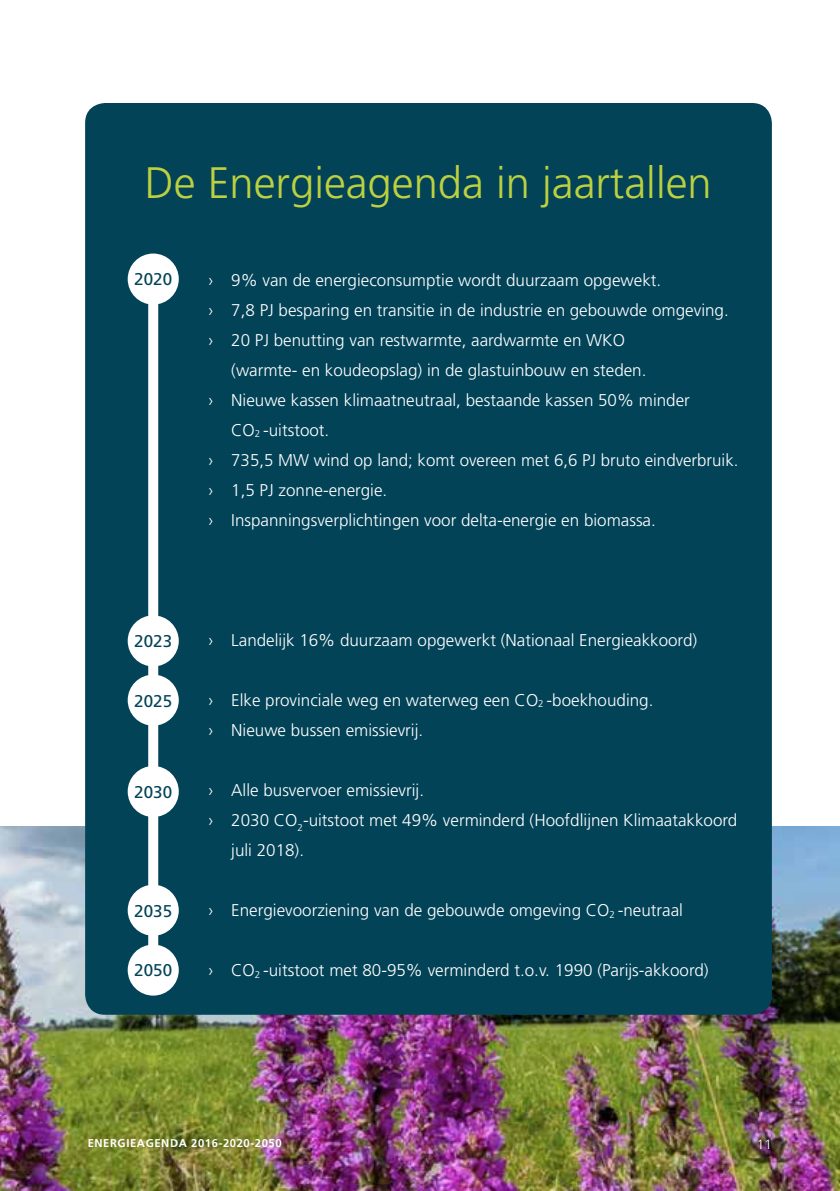
<style>
.page{position:relative;width:840px;height:1191px;background:#fff}
.page>*{position:absolute;margin:0;border:0;box-sizing:border-box;transform-origin:0 0}
.t1{font:300 44px "Frutiger LT Std";color:#bdd13f}
.t2{font:300 17px/30px "Frutiger LT Std";color:#fff}
.t3{font:17px "Frutiger LT Std";color:#034358}
.t4{font:300 13.4px "Frutiger LT Std";color:#fff}
.t5{font:700 11.4px "Frutiger LT Std";letter-spacing:.05em;color:#fff}
</style>
<div class="page">
<img style="left:0;top:826px;width:839px;height:365px">
<div style="left:85px;top:103px;width:686px;height:911px;background:#034358;border-radius:20px"></div>
<div style="left:148px;top:278px;width:10px;height:697px;background:#fff"></div>
<div style="left:128px;top:253px;width:51px;height:51px;background:#fff;border-radius:50%"></div>
<div style="left:128px;top:615px;width:51px;height:51px;background:#fff;border-radius:50%"></div>
<div style="left:128px;top:674px;width:51px;height:51px;background:#fff;border-radius:50%"></div>
<div style="left:128px;top:766px;width:51px;height:51px;background:#fff;border-radius:50%"></div>
<div style="left:128px;top:884px;width:51px;height:51px;background:#fff;border-radius:50%"></div>
<div style="left:128px;top:944px;width:51px;height:51px;background:#fff;border-radius:50%"></div>
<h1 class="t1" style="left:145px;top:157px;width:568px">De Energieagenda in jaartallen</h1>
<p class="t3" style="left:134px;top:269px;width:39px">2020</p>
<p class="t2" style="left:208px;top:265px;width:454px">› 9% van de energieconsumptie wordt duurzaam opgewekt.</p>
<p class="t2" style="left:208px;top:295px;width:521px">› 7,8 PJ besparing en transitie in de industrie en gebouwde omgeving.</p>
<p class="t2" style="left:208px;top:325px;width:417px">› 20 PJ benutting van restwarmte, aardwarmte en WKO</p>
<p class="t2" style="left:231px;top:355px;width:416px">(warmte- en koudeopslag) in de glastuinbouw en steden.</p>
<p class="t2" style="left:208px;top:385px;width:482px">› Nieuwe kassen klimaatneutraal, bestaande kassen 50% minder</p>
<p class="t2" style="left:231px;top:415px;width:99px">CO<sub>2</sub> -uitstoot.</p>
<p class="t2" style="left:208px;top:445px;width:531px">› 735,5 MW wind op land; komt overeen met 6,6 PJ bruto eindverbruik.</p>
<p class="t2" style="left:208px;top:475px;width:180px">› 1,5 PJ zonne-energie.</p>
<p class="t2" style="left:208px;top:505px;width:448px">› Inspanningsverplichtingen voor delta-energie en biomassa.</p>
<p class="t3" style="left:134px;top:631px;width:39px">2023</p>
<p class="t2" style="left:208px;top:625px;width:490px">› Landelijk 16% duurzaam opgewerkt (Nationaal Energieakkoord)</p>
<p class="t3" style="left:134px;top:690px;width:39px">2025</p>
<p class="t2" style="left:208px;top:685px;width:446px">› Elke provinciale weg en waterweg een CO<sub>2</sub> -boekhouding. › Nieuwe bussen emissievrij.</p>
<p class="t3" style="left:134px;top:782px;width:39px">2030</p>
<p class="t2" style="left:208px;top:775px;width:217px">› Alle busvervoer emissievrij.</p>
<p class="t2" style="left:208px;top:805px;width:530px">› 2030 CO<sub>2</sub>-uitstoot met 49% verminderd (Hoofdlijnen Klimaatakkoord</p>
<p class="t2" style="left:231px;top:835px;width:74px">juli 2018).</p>
<p class="t3" style="left:134px;top:900px;width:39px">2035</p>
<p class="t2" style="left:208px;top:895px;width:475px">› Energievoorziening van de gebouwde omgeving CO<sub>2</sub> -neutraal</p>
<p class="t3" style="left:134px;top:960px;width:39px">2050</p>
<p class="t2" style="left:208px;top:955px;width:501px">› CO<sub>2</sub> -uitstoot met 80-95% verminderd t.o.v. 1990 (Parijs-akkoord)</p>
<p class="t5" style="left:88px;top:1136px;width:195px">ENERGIEAGENDA 2016-2020-2050</p>
<p class="t4" style="left:756px;top:1136px;width:16px">11</p>
</div>
